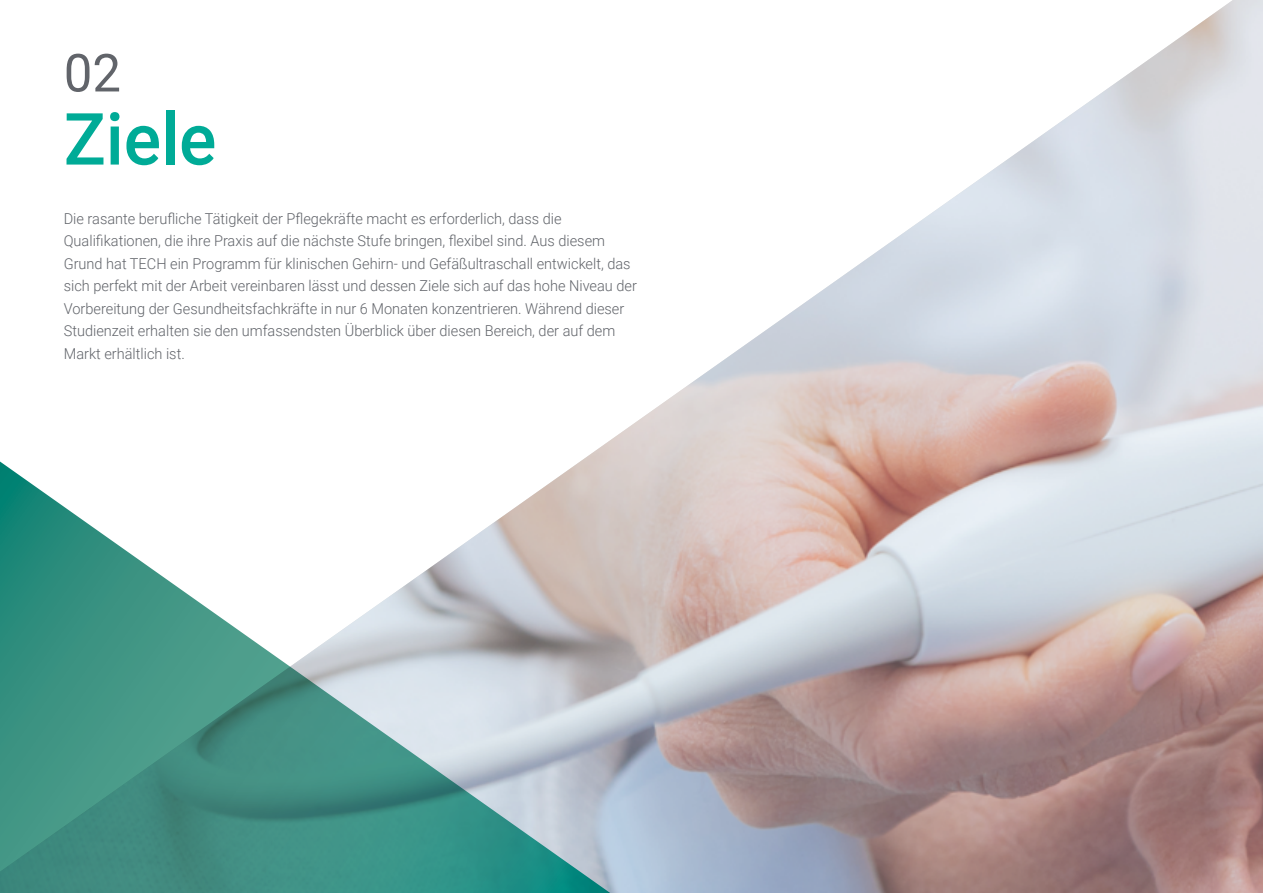
<style>
.page{position:relative;width:1263px;height:893px;background:#fff}
.page>*{position:absolute;margin:0;border:0;box-sizing:border-box;transform-origin:0 0}
.t1{font:500 72px "Roboto";color:#00ab97}
.t2{font:52.5px "Roboto";color:#61646a}
.t3{font:300 15px/22.5px "Roboto";color:#61646a}
</style>
<div class="page">
<img style="left:602px;top:0;width:661px;height:893px">
<svg style="left:0;top:446px;width:640px;height:447px"></svg>
<h2 class="t2" style="left:64px;top:36px;width:59px">02</h2>
<h1 class="t1" style="left:64px;top:89px;width:154px">Ziele</h1>
<p class="t3" style="left:64px;top:207px;width:575px">Die rasante berufliche Tätigkeit der Pflegekräfte macht es erforderlich, dass die Qualifikationen, die ihre Praxis auf die nächste Stufe bringen, flexibel sind. Aus diesem Grund hat TECH ein Programm für klinischen Gehirn- und Gefäßultraschall entwickelt, das sich perfekt mit der Arbeit vereinbaren lässt und dessen Ziele sich auf das hohe Niveau der Vorbereitung der Gesundheitsfachkräfte in nur 6 Monaten konzentrieren. Während dieser Studienzeit erhalten sie den umfassendsten Überblick über diesen Bereich, der auf dem Markt erhältlich ist.</p>
</div>
